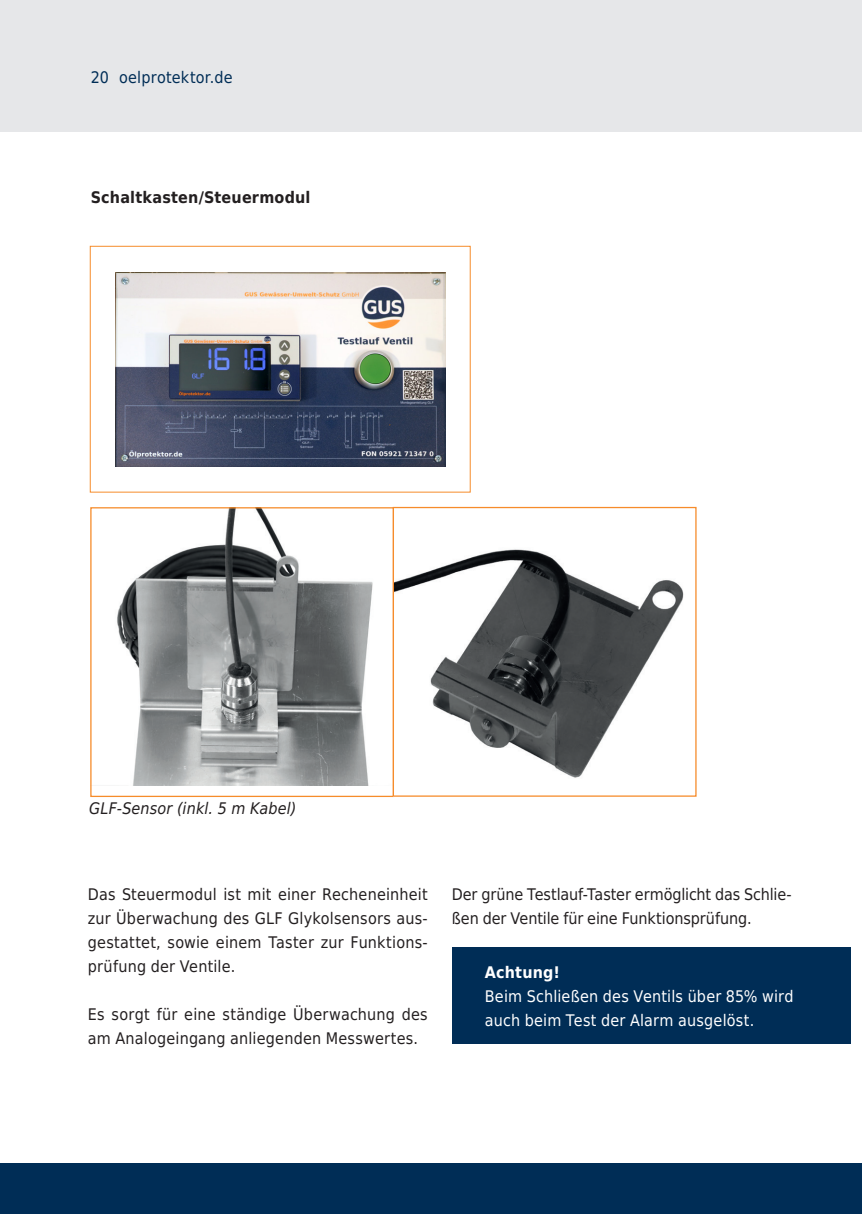
<style>
.page{position:relative;width:862px;height:1214px;background:#fff}
.page>*{position:absolute;margin:0;border:0;box-sizing:border-box;transform-origin:0 0}
.t1{font:16px/24px "DejaVu Sans Condensed";letter-spacing:.01em;color:#231f20}
.t2{font:16px/24px "DejaVu Sans Condensed";letter-spacing:.015em;color:#fff}
.t3{font:italic 16px "DejaVu Sans Condensed";letter-spacing:.01em;color:#231f20}
.t4{font:700 16px "DejaVu Sans Condensed";letter-spacing:.015em;color:#231f20}
.t5{font:16px "DejaVu Sans Condensed";letter-spacing:.015em;color:#002d56}
.t6{font:700 16px "DejaVu Sans Condensed";letter-spacing:.01em;color:#fff}
.t7{font:14px "DejaVu Sans Condensed";letter-spacing:.02em;color:#002d56}
</style>
<div class="page">
<div style="left:0;top:1162px;width:862px;height:51px;background:#002d56"></div>
<div style="left:0;top:0;width:850px;height:131px;background:#e6e7e9"></div>
<div style="left:850px;top:0;width:12px;height:131px;background:#e6e7e9"></div>
<img style="left:117px;top:509px;width:256px;height:276px">
<div style="left:90px;top:507px;width:304px;height:290px;border:1px solid #f68c2b"></div>
<img style="left:115px;top:272px;width:330px;height:194px">
<div style="left:90px;top:246px;width:381px;height:246px;border:1px solid #f68c2b"></div>
<img style="left:395px;top:549px;width:289px;height:229px">
<div style="left:393px;top:507px;width:303px;height:289px;border:1px solid #f68c2b"></div>
<div style="left:452px;top:947px;width:398px;height:96px;background:#002d56"></div>
<p class="t5" style="left:91px;top:65px;width:143px">20 oelprotektor.de</p>
<p class="t7" style="left:68px;top:67px;width:125px">20 oelprotektor.de</p>
<p class="t4" style="left:91px;top:185px;width:221px">Schaltkasten/Steuermodul</p>
<p class="t3" style="left:89px;top:796px;width:209px">GLF-Sensor (inkl. 5 m Kabel)</p>
<p class="t1" style="left:88px;top:881px;width:341px;text-align:justify">Das Steuermodul ist mit einer Recheneinheit zur Überwachung des GLF Glykolsensors aus&shy;gestattet, sowie einem Taster zur Funktions&shy;prüfung der Ventile.</p>
<p class="t1" style="left:88px;top:1001px;width:341px">Es sorgt für eine ständige Überwachung des am Analogeingang anliegenden Messwertes.</p>
<p class="t1" style="left:452px;top:881px;width:341px">Der grüne Testlauf-Taster ermöglicht das Schlie&shy;ßen der Ventile für eine Funktionsprüfung.</p>
<p class="t6" style="left:485px;top:959px;width:77px">Achtung!</p>
<p class="t2" style="left:485px;top:983px;width:310px">Beim Schließen des Ventils über 85% wird auch beim Test der Alarm ausgelöst.</p>
</div>
